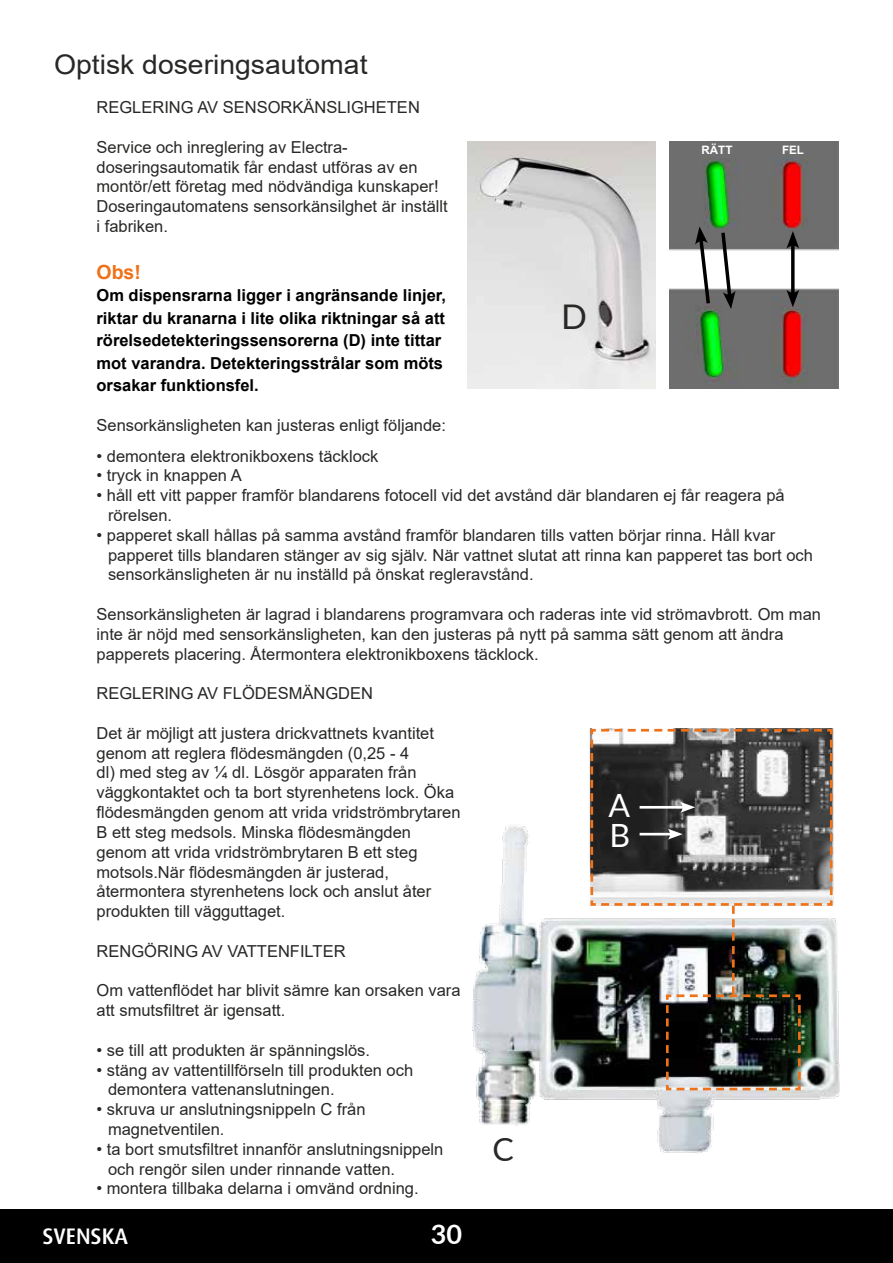
<style>
.page{position:relative;width:893px;height:1263px;background:#fff}
.page>*{position:absolute;margin:0;border:0;box-sizing:border-box;transform-origin:0 0}
.t1{font:34.05px "Lato";color:#282827}
.t2{font:32.1px/30.2px "Lato";color:#fff}
.t3{font:32.1px "Lato";color:#282827}
.t4{font:27px "Arial";color:#282827;scale:1.05 1}
.t5{font:700 27px "Lato";color:#fff}
.t6{font:500 22.5px "Dax OT";color:#fff}
.t7{font:700 19.5px "Arial";color:#ee7219}
.t8{font:16.5px/19.8px "Arial";color:#282827}
.t9{font:700 16.5px/22.5px "Arial";color:#000}
.t10{font:700 11.55px "Arial";color:#fff}
</style>
<div class="page">
<div style="left:0;top:1209px;width:893px;height:54px;background:#000"></div>
<img style="left:467px;top:141px;width:188px;height:248px">
<img style="left:670px;top:141px;width:169px;height:248px">
<svg style="left:791px;top:249px;width:4px;height:41px"></svg>
<svg style="left:786px;top:231px;width:13px;height:18px"></svg>
<svg style="left:786px;top:290px;width:13px;height:17px"></svg>
<svg style="left:695px;top:226px;width:17px;height:81px"></svg>
<svg style="left:719px;top:229px;width:17px;height:80px"></svg>
<img style="left:473px;top:826px;width:366px;height:327px">
<svg style="left:589px;top:728px;width:245px;height:364px;background:#686865"></svg>
<h3 class="t4" style="left:54px;top:46px;width:300px">Optisk doseringsautomat</h3>
<p class="t8" style="left:97px;top:97px;width:325px">REGLERING AV SENSORKÄNSLIGHETEN</p>
<p class="t8" style="left:97px;top:137px;width:353px">Service och inreglering av Electra&shy;doseringsautomatik får endast utföras av en montör/ett företag med nödvändiga kunskaper!<br>Doseringautomatens sensorkänsilghet är inställt i fabriken.</p>
<p class="t7" style="left:97px;top:258px;width:46px">Obs!</p>
<p class="t9" style="left:97px;top:284px;width:351px">Om dispensrarna ligger i angränsande linjer, riktar du kranarna i lite olika riktningar så att rörelsedetekteringssensorerna (D) inte tittar mot varandra. Detekteringsstrålar som möts orsakar funktionsfel.</p>
<p class="t8" style="left:97px;top:415px;width:351px">Sensorkänsligheten kan justeras enligt följande:</p>
<p class="t8" style="left:97px;top:446px;width:283px">• demontera elektronikboxens täcklock</p>
<p class="t8" style="left:97px;top:466px;width:147px">• tryck in knappen A</p>
<p class="t8" style="left:108px;top:485px;width:678px;text-indent:-11px">• håll ett vitt papper framför blandarens fotocell vid det avstånd där blandaren ej får reagera på rörelsen.</p>
<p class="t8" style="left:108px;top:525px;width:707px;text-indent:-11px">• papperet skall hållas på samma avstånd framför blandaren tills vatten börjar rinna. Håll kvar papperet tills blandaren stänger av sig själv. När vattnet slutat att rinna kan papperet tas bort och sensorkänsligheten är nu inställd på önskat regleravstånd.</p>
<p class="t8" style="left:97px;top:604px;width:726px">Sensorkänsligheten är lagrad i blandarens programvara och raderas inte vid strömavbrott. Om man inte är nöjd med sensorkänsligheten, kan den justeras på nytt på samma sätt genom att ändra papperets placering. Återmontera elektronikboxens täcklock.</p>
<p class="t8" style="left:97px;top:683px;width:278px">REGLERING AV FLÖDESMÄNGDEN</p>
<p class="t8" style="left:97px;top:723px;width:366px">Det är möjligt att justera drickvattnets kvantitet genom att reglera flödesmängden (0,25 - 4<br>dl) med steg av ¼ dl. Lösgör apparaten från väggkontaktet och ta bort styrenhetens lock. Öka flödesmängden genom att vrida vridströmbrytaren B ett steg medsols. Minska flödesmängden genom att vrida vridströmbrytaren B ett steg motsols.När flödesmängden är justerad, återmontera styrenhetens lock och anslut åter produkten till vägguttaget.</p>
<p class="t8" style="left:97px;top:941px;width:251px">RENGÖRING AV VATTENFILTER</p>
<p class="t8" style="left:97px;top:980px;width:366px">Om vattenflödet har blivit sämre kan orsaken vara att smutsfiltret är igensatt.</p>
<p class="t8" style="left:97px;top:1040px;width:275px">• se till att produkten är spänningslös.</p>
<p class="t8" style="left:108px;top:1060px;width:307px;text-indent:-11px">• stäng av vattentillförseln till produkten och demontera vattenanslutningen.</p>
<p class="t8" style="left:108px;top:1099px;width:259px;text-indent:-11px">• skruva ur anslutningsnippeln C från magnetventilen.</p>
<p class="t8" style="left:108px;top:1139px;width:337px;text-indent:-11px">• ta bort smutsfiltret innanför anslutningsnippeln och rengör silen under rinnande vatten.</p>
<p class="t8" style="left:97px;top:1178px;width:324px">• montera tillbaka delarna i omvänd ordning.</p>
<p class="t10" style="left:701px;top:142px;width:32px">RÄTT</p>
<p class="t10" style="left:782px;top:142px;width:23px">FEL</p>
<h1 class="t1" style="left:561px;top:292px;width:27px">D</h1>
<h2 class="t2" style="left:609px;top:789px;width:23px">A<br>B</h2>
<h2 class="t3" style="left:493px;top:1126px;width:23px">C</h2>
<h3 class="t6" style="left:43px;top:1222px;width:87px">SVENSKA</h3>
<h3 class="t5" style="left:431px;top:1214px;width:33px">30</h3>
</div>
